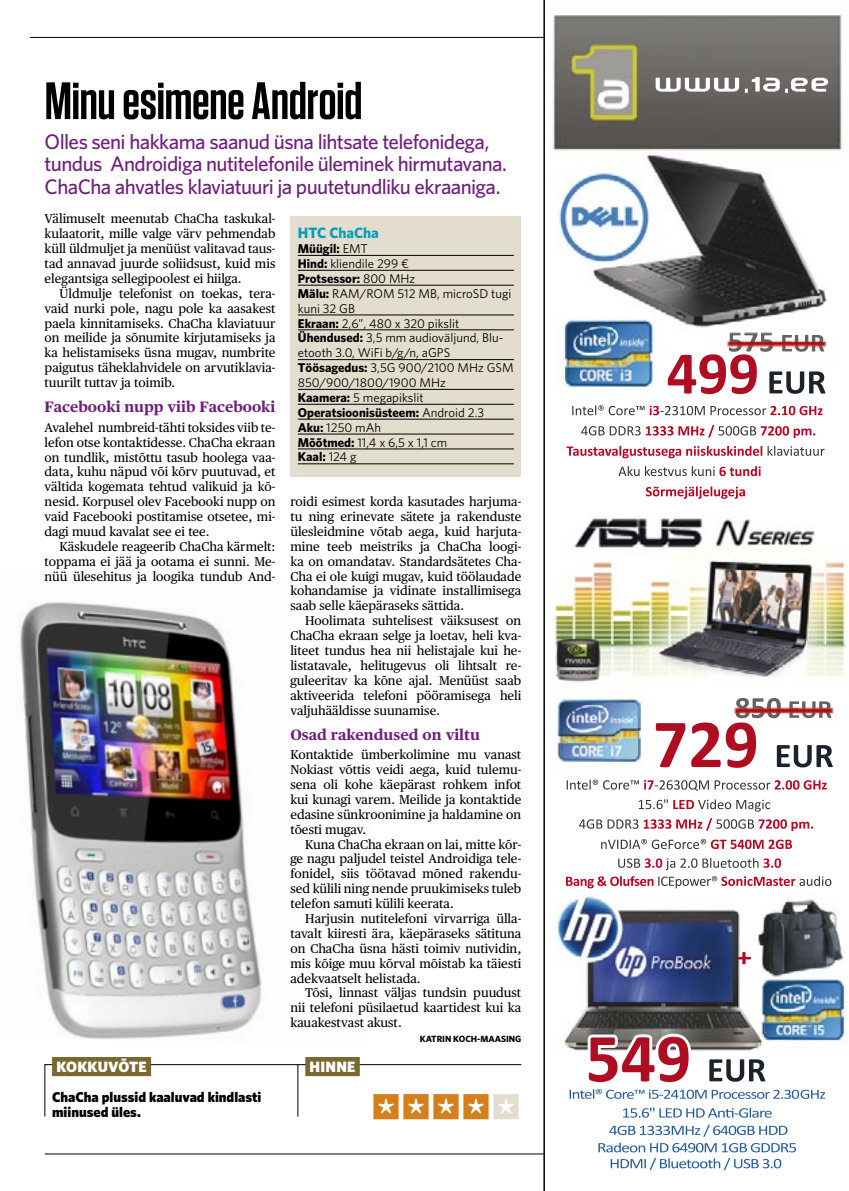
<style>
.page{position:relative;width:849px;height:1191px;background:#fff}
.page>*{position:absolute;margin:0;border:0;box-sizing:border-box;transform-origin:0 0}
.t1{font:600 52.5px "Tungsten";letter-spacing:-.005em;color:#000}
.t2{font:30px "Whitney Index Black Sq Bd";color:#d57e1c}
.t3{font:500 21px/22.4px "Whitney";letter-spacing:-.03em;color:#6e1f7c}
.t4{font:700 15px "Publico Text";color:#6e1f7c}
.t5{font:900 15px "Whitney";letter-spacing:.01em;color:#fff}
.t6{font:700 15px "Whitney";color:#009abf}
.t7{font:900 14.25px/14.9px "Whitney";color:#000}
.t8{font:12.75px/14.9px "Publico Text";color:#000;text-align:justify}
.t9{font:12.75px/14.9px "Whitney";color:#000}
.t10{font:700 9px "Whitney";color:#000}
.s1{font-weight:700}
.s2{color:#e3ddcd}
</style>
<div class="page">
<img style="left:20px;top:602px;width:243px;height:438px">
<div style="left:290px;top:216px;width:231px;height:260px;background:#e3ddcd"></div>
<hr style="left:298px;top:255px;width:215px;height:1px;background:#000">
<hr style="left:298px;top:270px;width:215px;height:1px;background:#000">
<hr style="left:298px;top:285px;width:215px;height:1px;background:#000">
<hr style="left:298px;top:315px;width:215px;height:1px;background:#000">
<hr style="left:298px;top:329px;width:215px;height:1px;background:#000">
<hr style="left:298px;top:359px;width:215px;height:1px;background:#000">
<hr style="left:298px;top:389px;width:215px;height:1px;background:#000">
<hr style="left:298px;top:404px;width:215px;height:1px;background:#000">
<hr style="left:298px;top:419px;width:215px;height:1px;background:#000">
<hr style="left:298px;top:434px;width:215px;height:1px;background:#000">
<hr style="left:298px;top:449px;width:215px;height:1px;background:#000">
<hr style="left:298px;top:463px;width:215px;height:1px;background:#000">
<svg style="left:44px;top:1064px;width:477px;height:53px"></svg>
<div style="left:52px;top:1057px;width:99px;height:19px;background:#79682f"></div>
<div style="left:305px;top:1057px;width:55px;height:19px;background:#79682f"></div>
<hr style="left:297px;top:1064px;width:1px;height:52px;background:#000">
<hr style="left:30px;top:37px;width:774px;height:1px;background:#000">
<hr style="left:45px;top:1153px;width:744px;height:1px;background:#000">
<img style="left:543px;top:0;width:305px;height:1191px">
<h1 class="t1" style="left:45px;top:73px;width:319px">Minu esimene Android</h1>
<h3 class="t3" style="left:45px;top:130px;width:464px">Olles seni hakkama saanud üsna lihtsate telefonidega, tundus Androidiga nutitelefonile üleminek hirmutavana.<br>ChaCha ahvatles klaviatuuri ja puutetundliku ekraaniga.</h3>
<p class="t8" style="left:45px;top:211px;width:232px">Välimuselt meenutab ChaCha taskukal&shy;kulaatorit, mille valge värv pehmendab küll üldmuljet ja menüüst valitavad taus&shy;tad annavad juurde soliidsust, kuid mis elegantsiga sellegipoolest ei hiilga.</p>
<p class="t8" style="left:45px;top:286px;width:232px;text-indent:15px">Üldmulje telefonist on toekas, tera&shy;vaid nurki pole, nagu pole ka aasakest paela kinnitamiseks. ChaCha klaviatuur on meilide ja sõnumite kirjutamiseks ja ka helistamiseks üsna mugav, numbrite paigutus täheklahvidele on arvutiklavia&shy;tuurilt tuttav ja toimib.</p>
<p class="t4" style="left:45px;top:398px;width:232px">Facebooki nupp viib Facebooki</p>
<p class="t8" style="left:45px;top:420px;width:232px">Avalehel numbreid-tähti toksides viib te&shy;lefon otse kontaktidesse. ChaCha ekraan on tundlik, mistõttu tasub hoolega vaa&shy;data, kuhu näpud või kõrv puutuvad, et vältida kogemata tehtud valikuid ja kõ&shy;nesid. Korpusel olev Facebooki nupp on vaid Facebooki postitamise otsetee, mi&shy;dagi muud kavalat see ei tee.</p>
<p class="t8" style="left:45px;top:539px;width:232px;text-indent:15px">Käskudele reageerib ChaCha kärmelt: toppama ei jää ja ootama ei sunni. Me&shy;nüü ülesehitus ja loogika tundub And-</p>
<p class="t6" style="left:298px;top:224px;width:82px">HTC ChaCha</p>
<p class="t9" style="left:298px;top:241px;width:217px"><span class="s1">Müügil:</span> EMT<br><span class="s1">Hind:</span> kliendile 299 €<br><span class="s1">Protsessor:</span> 800 MHz<br><span class="s1">Mälu:</span> RAM/ROM 512 MB, microSD tugi kuni 32 GB<br><span class="s1">Ekraan:</span> 2,6”, 480 x 320 pikslit<br><span class="s1">Ühendused:</span> 3,5 mm audioväljund, Blu&shy;etooth 3.0, WiFi b/g/n, aGPS<br><span class="s1">Töösagedus:</span> 3,5G 900/2100 MHz GSM<br>850/900/1800/1900 MHz<br><span class="s1">Kaamera:</span> 5 megapikslit<br><span class="s1">Operatsioonisüsteem:</span> Android 2.3<br><span class="s1">Aku:</span> 1250 mAh<br><span class="s1">Mõõtmed:</span> 11,4 x 6,5 x 1,1 cm<br><span class="s1">Kaal:</span> 124 g</p>
<p class="t8" style="left:290px;top:494px;width:232px">roidi esimest korda kasutades harjuma&shy;tu ning erinevate sätete ja rakenduste ülesleidmine võtab aega, kuid harjuta&shy;mine teeb meistriks ja ChaCha loogi&shy;ka on omandatav. Standardsätetes Cha-Cha ei ole kuigi mugav, kuid töölaudade kohandamise ja vidinate installimisega saab selle käepäraseks sättida.</p>
<p class="t8" style="left:290px;top:613px;width:232px;text-indent:15px">Hoolimata suhtelisest väiksusest on ChaCha ekraan selge ja loetav, heli kva&shy;liteet tundus hea nii helistajale kui he&shy;listatavale, helitugevus oli lihtsalt re&shy;guleeritav ka kõne ajal. Menüüst saab aktiveerida telefoni pööramisega heli valjuhääldisse suunamise.</p>
<p class="t4" style="left:290px;top:725px;width:191px">Osad rakendused on viltu</p>
<p class="t8" style="left:290px;top:747px;width:232px">Kontaktide ümberkolimine mu vanast Nokiast võttis veidi aega, kuid tulemu&shy;sena oli kohe käepärast rohkem infot kui kunagi varem. Meilide ja kontaktide edasine sünkroonimine ja haldamine on tõesti mugav.</p>
<p class="t8" style="left:290px;top:836px;width:232px;text-indent:15px">Kuna ChaCha ekraan on lai, mitte kõr&shy;ge nagu paljudel teistel Androidiga tele&shy;fonidel, siis töötavad mõned rakendu&shy;sed külili ning nende pruukimiseks tuleb telefon samuti külili keerata.</p>
<p class="t8" style="left:290px;top:911px;width:232px;text-indent:15px">Harjusin nutitelefoni virvarriga ülla&shy;tavalt kiiresti ära, käepäraseks sätituna on ChaCha üsna hästi toimiv nutividin, mis kõige muu kõrval mõistab ka täiesti adekvaatselt helistada.</p>
<p class="t8" style="left:290px;top:985px;width:232px;text-indent:15px">Tõsi, linnast väljas tundsin puudust nii telefoni püsilaetud kaartidest kui ka kauakestvast akust.</p>
<p class="t10" style="left:420px;top:1033px;width:103px">KATRIN KOCH-MAASING</p>
<p class="t5" style="left:56px;top:1057px;width:92px">kokkuvõte</p>
<p class="t7" style="left:52px;top:1088px;width:211px">ChaCha plussid kaaluvad kindlasti miinused üles.</p>
<h2 class="t2" style="left:371px;top:1092px;width:151px">****<span class="s2">*</span></h2>
<p class="t5" style="left:309px;top:1057px;width:47px">hinne</p>
</div>
